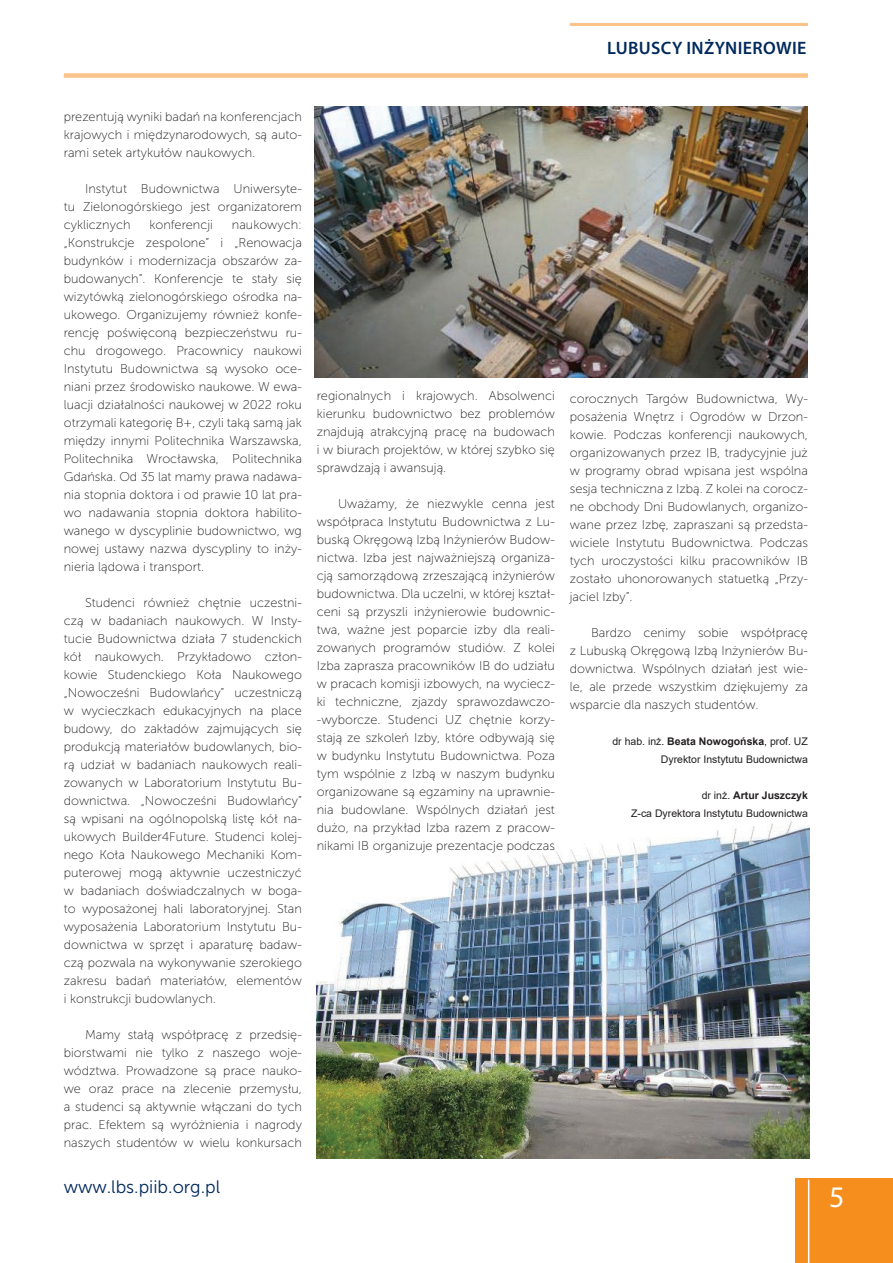
<style>
.page{position:relative;width:893px;height:1263px;background:#fff}
.page>*{position:absolute;margin:0;border:0;box-sizing:border-box;transform-origin:0 0}
.t1{font:30px "Myriad Pro";color:#fff}
.t2{font:18px "Museo Sans 300";color:#00295c}
.t3{font:600 18px "Myriad Pro";letter-spacing:.02em;color:#00295c}
.t4{font:12.75px/18px "Museo Sans 100";color:#231f20;text-align:justify}
.t5{font:10.5px/18px "Arial";color:#231f20;text-align:right}
.s1{font-weight:700}
</style>
<div class="page">
<div style="left:795px;top:1178px;width:98px;height:85px;background:#f68e1e"></div>
<hr style="left:808px;top:1179px;width:1px;height:84px;background:#fff">
<hr style="left:570px;top:23px;width:238px;height:3px;background:#fcc287">
<div style="left:64px;top:73px;width:744px;height:5px;background:#fcc287"></div>
<img style="left:317px;top:820px;width:492px;height:339px">
<img style="left:315px;top:106px;width:493px;height:271px">
<h2 class="t3" style="left:607px;top:36px;width:12px">LUBUS</h2>
<h2 class="t3" style="left:661px;top:36px;width:147px">CY INŻYNI EROWIE</h2>
<p class="t4" style="left:64px;top:108px;width:240px">prezentują wyniki badań na konferencjach krajowych i międzynarodowych, są auto&shy;rami setek artykułów naukowych.</p>
<p class="t4" style="left:64px;top:180px;width:240px;text-indent:21px">Instytut Budownictwa Uniwersyte&shy;tu Zielonogórskiego jest organizatorem cyklicznych</p>
<p class="t4" style="left:149px;top:216px;width:65px">konferencji</p>
<p class="t4" style="left:64px;top:216px;width:240px;text-indent:168px">naukowych: „Konstrukcje zespolone” i „Renowacja budynków i modernizacja obszarów za&shy;budowanych”. Konferencje te stały się wizytówką zielonogórskiego ośrodka na&shy;ukowego. Organizujemy również konfe&shy;rencję poświęconą bezpieczeństwu ru&shy;chu drogowego. Pracownicy naukowi Instytutu Budownictwa są wysoko oce&shy;niani przez środowisko naukowe. W ewa&shy;luacji działalności naukowej w 2022 roku otrzymali kategorię B+, czyli taką samą jak między innymi Politechnika Warszawska, Politechnika Wrocławska, Politechnika Gdańska. Od 35 lat mamy prawa nadawa&shy;nia stopnia doktora i od prawie 10 lat pra&shy;wo nadawania stopnia doktora habilito&shy;wanego w dyscyplinie budownictwo, wg nowej ustawy nazwa dyscypliny to inży&shy;nieria lądowa i transport.</p>
<p class="t4" style="left:64px;top:594px;width:240px;text-indent:21px">Studenci również chętnie uczestni&shy;czą w badaniach naukowych. W Insty&shy;tucie Budownictwa działa 7 studenckich kół naukowych. Przykładowo człon&shy;kowie Studenckiego Koła Naukowego „Nowocześni Budowlańcy” uczestniczą w wycieczkach edukacyjnych na place budowy, do zakładów zajmujących się produkcją materiałów budowlanych, bio&shy;rą udział w badaniach naukowych reali&shy;zowanych w Laboratorium Instytutu Bu&shy;downictwa. „Nowocześni Budowlańcy” są wpisani na ogólnopolską listę kół na&shy;ukowych Builder4Future. Studenci kolej&shy;nego Koła Naukowego Mechaniki Kom&shy;puterowej mogą aktywnie uczestniczyć w badaniach doświadczalnych w boga&shy;to wyposażonej hali laboratoryjnej. Stan wyposażenia Laboratorium Instytutu Bu&shy;downictwa w sprzęt i aparaturę badaw&shy;czą pozwala na wykonywanie szerokiego zakresu badań materiałów, elementów i konstrukcji budowlanych.</p>
<p class="t4" style="left:64px;top:1026px;width:240px;text-indent:21px">Mamy stałą współpracę z przedsię&shy;biorstwami nie tylko z naszego woje&shy;wództwa. Prowadzone są prace nauko&shy;we oraz prace na zlecenie przemysłu, a studenci są aktywnie włączani do tych prac. Efektem są wyróżnienia i nagrody naszych studentów w wielu konkursach</p>
<p class="t4" style="left:317px;top:387px;width:240px">regionalnych i krajowych. Absolwenci kierunku budownictwo bez problemów znajdują atrakcyjną pracę na budowach i w biurach projektów, w której szybko się sprawdzają i awansują.</p>
<p class="t4" style="left:317px;top:495px;width:240px;text-indent:21px">Uważamy, że niezwykle cenna jest współpraca Instytutu Budownictwa z Lu&shy;buską Okręgową Izbą Inżynierów Budow&shy;nictwa. Izba jest najważniejszą organiza&shy;cją samorządową zrzeszającą inżynierów budownictwa. Dla uczelni, w której kształ&shy;ceni są przyszli inżynierowie budownic&shy;twa, ważne jest poparcie izby dla reali&shy;zowanych programów studiów. Z kolei Izba zaprasza pracowników IB do udziału w pracach komisji izbowych, na wyciecz&shy;ki techniczne, zjazdy sprawozdawczo--wyborcze. Studenci UZ chętnie korzy&shy;stają ze szkoleń Izby, które odbywają się w budynku Instytutu Budownictwa. Poza tym wspólnie z Izbą w naszym budynku organizowane są egzaminy na uprawnie&shy;nia budowlane. Wspólnych działań jest dużo, na przykład Izba razem z pracow&shy;nikami IB organizuje prezentacje podczas</p>
<p class="t4" style="left:570px;top:390px;width:240px">corocznych Targów Budownictwa, Wy&shy;posażenia Wnętrz i Ogrodów w Drzon&shy;kowie. Podczas konferencji naukowych, organizowanych przez IB, tradycyjnie już w programy obrad wpisana jest wspólna sesja techniczna z Izbą. Z kolei na corocz&shy;ne obchody Dni Budowlanych, organizo&shy;wane przez Izbę, zapraszani są przedsta&shy;wiciele Instytutu Budownictwa. Podczas tych uroczystości kilku pracowników IB zostało uhonorowanych statuetką „Przy&shy;jaciel Izby”.</p>
<p class="t4" style="left:570px;top:624px;width:240px;text-indent:21px">Bardzo cenimy sobie współpracę z Lubuską Okręgową Izbą Inżynierów Bu&shy;downictwa. Wspólnych działań jest wie&shy;le, ale przede wszystkim dziękujemy za wsparcie dla naszych studentów.</p>
<p class="t5" style="left:612px;top:732px;width:197px">dr hab. inż. <span class="s1">Beata Nowogońska</span>, prof. UZ<br>Dyrektor Instytutu Budownictwa</p>
<p class="t5" style="left:631px;top:786px;width:178px">dr inż. <span class="s1">Artur Juszczyk<br></span>Z-ca Dyrektora Instytutu Budownictwa</p>
<h2 class="t2" style="left:64px;top:1177px;width:158px">www.lbs.piib.org.pl</h2>
<h1 class="t1" style="left:829px;top:1179px;width:17px">5</h1>
</div>
